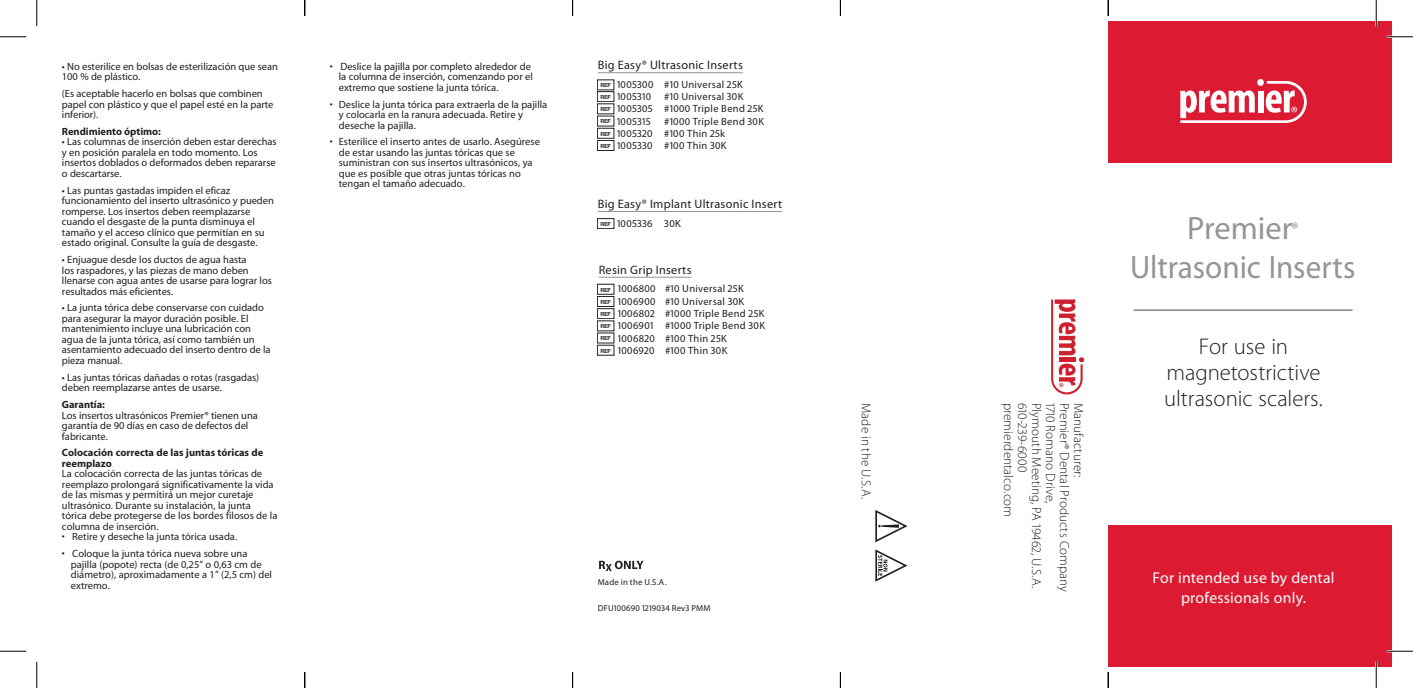
<style>
.page{position:relative;width:1413px;height:688px;background:#fff}
.page>*{position:absolute;margin:0;border:0;box-sizing:border-box;transform-origin:0 0}
.t1{font:32.55px/38.5px "Myriad Pro";color:#939598;text-align:center}
.t2{font:300 22.75px/26.2px "Myriad Pro";color:#231f20;text-align:center}
.t3{font:15.75px/19.6px "Myriad Pro";letter-spacing:.015em;color:#fff;text-align:center}
.t4{font:300 13.12px "Myriad Pro";letter-spacing:.005em;color:#231f20}
.t5{font:12.25px "Myriad Pro";letter-spacing:.025em;color:#231f20}
.t6{font:10.5px/10.5px "Myriad Pro";letter-spacing:-.005em;color:#231f20}
.t7{font:10.5px/10.5px "Myriad";color:#231f20}
.t8{font:10.5px/12.2px "Myriad Pro";letter-spacing:.03em;color:#231f20}
.t9{font:700 10.5px/10.5px "Myriad";color:#231f20}
.t10{font:700 10.5px "Myriad Pro";letter-spacing:-.005em;color:#231f20}
.t11{font:8.75px "Myriad Pro";letter-spacing:.02em;color:#231f20}
.t12{font:700 5.42px/11.7px "Helvetica";letter-spacing:-.05em;color:#231f20}
.s1{font-family:"Helvetica";font-weight:700;font-size:5.42px}
.s2{font-size:18.38px}
</style>
<div class="page">
<hr style="left:597px;top:72px;width:145px;height:1px;background:#939598">
<hr style="left:598px;top:277px;width:93px;height:1px;background:#939598">
<div style="left:597px;top:91px;width:17px;height:11px;border:1px solid #231f20"></div>
<div style="left:597px;top:128px;width:17px;height:10px;border:1px solid #231f20"></div>
<div style="left:597px;top:140px;width:17px;height:11px;border:1px solid #231f20"></div>
<div style="left:597px;top:284px;width:17px;height:10px;border:1px solid #231f20"></div>
<div style="left:597px;top:296px;width:17px;height:11px;border:1px solid #231f20"></div>
<div style="left:597px;top:308px;width:17px;height:11px;border:1px solid #231f20"></div>
<svg style="left:599px;top:560px;width:44px;height:11px"></svg>
<hr style="left:597px;top:211px;width:185px;height:1px;background:#939598">
<div style="left:597px;top:218px;width:17px;height:11px;border:1px solid #231f20"></div>
<div style="left:1108px;top:21px;width:283px;height:142px;background:#dc1a32"></div>
<div style="left:1108px;top:525px;width:283px;height:142px;background:#dc1a32"></div>
<div style="left:1257px;top:79px;width:6px;height:7px;background:#fff;border-radius:50%"></div>
<svg style="left:1180px;top:81px;width:126px;height:42px"></svg>
<hr style="left:1133px;top:309px;width:219px;height:2px;background:#939598">
<svg style="left:875px;top:510px;width:32px;height:32px"></svg>
<svg style="left:875px;top:549px;width:32px;height:33px"></svg>
<svg style="left:1051px;top:299px;width:33px;height:95px"></svg>
<hr style="left:1386px;top:36px;width:26px;height:2px;background:#fff">
<hr style="left:1386px;top:650px;width:26px;height:2px;background:#fff">
<hr style="left:1374px;top:0;width:3px;height:26px;background:#fff">
<hr style="left:1374px;top:662px;width:3px;height:26px;background:#fff">
<svg style="left:0;top:36px;width:26px;height:1px"></svg>
<svg style="left:1386px;top:36px;width:26px;height:1px"></svg>
<svg style="left:0;top:651px;width:26px;height:1px"></svg>
<svg style="left:1386px;top:651px;width:26px;height:1px"></svg>
<svg style="left:36px;top:0;width:1px;height:26px"></svg>
<svg style="left:36px;top:662px;width:1px;height:26px"></svg>
<svg style="left:1375px;top:0;width:1px;height:26px"></svg>
<svg style="left:1375px;top:662px;width:1px;height:26px"></svg>
<svg style="left:304px;top:0;width:1px;height:16px"></svg>
<svg style="left:304px;top:672px;width:1px;height:16px"></svg>
<svg style="left:572px;top:0;width:1px;height:16px"></svg>
<svg style="left:572px;top:672px;width:1px;height:16px"></svg>
<svg style="left:839px;top:0;width:2px;height:16px"></svg>
<svg style="left:839px;top:672px;width:2px;height:16px"></svg>
<svg style="left:1107px;top:0;width:2px;height:16px"></svg>
<svg style="left:1107px;top:672px;width:2px;height:16px"></svg>
<p class="t6" style="left:62px;top:61px;width:217px">• No esterilice en bolsas de esterilización que sean<br>100 % de plástico.</p>
<p class="t6" style="left:62px;top:89px;width:213px">(Es aceptable hacerlo en bolsas que combinen papel con plástico y que el papel esté en la parte inferior).</p>
<p class="t10" style="left:62px;top:126px;width:100px">Rendimiento óptimo:</p>
<p class="t6" style="left:62px;top:137px;width:216px">• Las columnas de inserción deben estar derechas y en posición paralela en todo momento. Los insertos doblados o deformados deben repararse o descartarse.</p>
<p class="t6" style="left:62px;top:185px;width:213px">• Las puntas gastadas impiden el eficaz funcionamiento del inserto ultrasónico y pueden romperse. Los insertos deben reemplazarse cuando el desgaste de la punta disminuya el tamaño y el acceso clínico que permitían en su estado original. Consulte la guía de desgaste.</p>
<p class="t6" style="left:62px;top:254px;width:211px">• Enjuague desde los ductos de agua hasta<br>los raspadores, y las piezas de mano deben llenarse con agua antes de usarse para lograr los resultados más eficientes.</p>
<p class="t6" style="left:62px;top:303px;width:210px">• La junta tórica debe conservarse con cuidado para asegurar la mayor duración posible. El mantenimiento incluye una lubricación con agua de la junta tórica, así como también un asentamiento adecuado del inserto dentro de la pieza manual.</p>
<p class="t6" style="left:62px;top:372px;width:199px">• Las juntas tóricas dañadas o rotas (rasgadas) deben reemplazarse antes de usarse.</p>
<p class="t10" style="left:62px;top:399px;width:44px">Garantía:</p>
<p class="t6" style="left:62px;top:410px;width:197px">Los insertos ultrasónicos Premier® tienen una garantía de 90 días en caso de defectos del fabricante.</p>
<p class="t9" style="left:62px;top:448px;width:203px">Colocación correcta de las juntas tóricas de reemplazo</p>
<p class="t7" style="left:62px;top:469px;width:217px">La colocación correcta de las juntas tóricas de reemplazo prolongará significativamente la vida de las mismas y permitirá un mejor curetaje ultrasónico. Durante su instalación, la junta tórica debe protegerse de los bordes filosos de la columna de inserción.</p>
<p class="t7" style="left:62px;top:532px;width:177px">• Retire y deseche la junta tórica usada.</p>
<p class="t7" style="left:71px;top:549px;width:203px;text-indent:-9px">• Coloque la junta tórica nueva sobre una pajilla (popote) recta (de 0,25” o 0,63 cm de diámetro), aproximadamente a 1” (2,5 cm) del extremo.</p>
<p class="t7" style="left:339px;top:62px;width:196px;text-indent:-9px">• Deslice la pajilla por completo alrededor de la columna de inserción, comenzando por el extremo que sostiene la junta tórica.</p>
<p class="t7" style="left:339px;top:99px;width:210px;text-indent:-9px">• Deslice la junta tórica para extraerla de la pajilla y colocarla en la ranura adecuada. Retire y deseche la pajilla.</p>
<p class="t7" style="left:339px;top:137px;width:203px;text-indent:-9px">• Esterilice el inserto antes de usarlo. Asegúrese de estar usando las juntas tóricas que se suministran con sus insertos ultrasónicos, ya que es posible que otras juntas tóricas no tengan el tamaño adecuado.</p>
<p class="t5" style="left:597px;top:59px;width:147px">Big Easy® Ultrasonic Inserts</p>
<p class="t8" style="left:617px;top:78px;width:148px">1005300 #10 Universal 25K<br>1005310 #10 Universal 30K<br>1005305 #1000 Triple Bend 25K<br>1005315</p>
<p class="t12" style="left:600px;top:79px;width:12px">REF<br>REF</p>
<p class="t12" style="left:600px;top:103px;width:12px">REF</p>
<p class="t12" style="left:600px;top:116px;width:12px">REF</p>
<p class="t12" style="left:600px;top:128px;width:12px">REF</p>
<p class="t12" style="left:600px;top:140px;width:12px">REF</p>
<p class="t8" style="left:617px;top:115px;width:149px;text-indent:47px">#1000 Triple Bend 30K<br>1005320 #100 Thin 25k<br>1005330 #100 Thin 30K</p>
<p class="t5" style="left:597px;top:197px;width:186px">Big Easy® Implant Ultrasonic Insert</p>
<p class="t8" style="left:600px;top:217px;width:82px"><span class="s1">REF</span> 1005336 30K</p>
<p class="t5" style="left:598px;top:263px;width:94px">Resin Grip Inserts</p>
<p class="t8" style="left:618px;top:283px;width:149px">1006800 #10 Universal 25K<br>1006900 #10 Universal 30K<br>1006802 #1000 Triple Bend 25K<br>1006901 #1000 Triple Bend 30K<br>1006820 #100 Thin 25K<br>1006920 #100 Thin 30K</p>
<p class="t12" style="left:600px;top:284px;width:12px">REF</p>
<p class="t12" style="left:600px;top:296px;width:12px">REF</p>
<p class="t12" style="left:600px;top:308px;width:12px">REF</p>
<p class="t12" style="left:600px;top:320px;width:12px">REF</p>
<p class="t12" style="left:600px;top:332px;width:12px">REF</p>
<p class="t12" style="left:600px;top:345px;width:12px">REF</p>
<p class="t11" style="left:597px;top:577px;width:70px">Made in the U.S.A.</p>
<p class="t11" style="left:597px;top:603px;width:114px">DFU100690 1219034 Rev3 PMM</p>
<p class="t4" style="left:873px;top:403px;width:98px;rotate:90deg">Made in the U.S.A.</p>
<p class="t4" style="left:1015px;top:403px;width:116px;rotate:90deg">premierdentalco.com</p>
<p class="t4" style="left:1029px;top:403px;width:71px;rotate:90deg">610-239-6000</p>
<p class="t4" style="left:1043px;top:403px;width:187px;rotate:90deg">Plymouth Meeting, PA 19462, U.S.A.</p>
<p class="t4" style="left:1057px;top:403px;width:102px;rotate:90deg">1710 Romano Drive,</p>
<p class="t4" style="left:1071px;top:403px;width:191px;rotate:90deg">Premier® Dental Products Company</p>
<p class="t4" style="left:1085px;top:403px;width:76px;rotate:90deg">Manufacturer:</p>
<h1 class="t1" style="left:1129px;top:209px;width:227px">Premier<span class="s2">®<br></span>Ultrasonic Inserts</h1>
<h2 class="t2" style="left:1164px;top:333px;width:160px">For use in magnetostrictive ultrasonic scalers.</h2>
<h3 class="t3" style="left:1152px;top:568px;width:184px">For intended use by dental professionals only.</h3>
</div>
